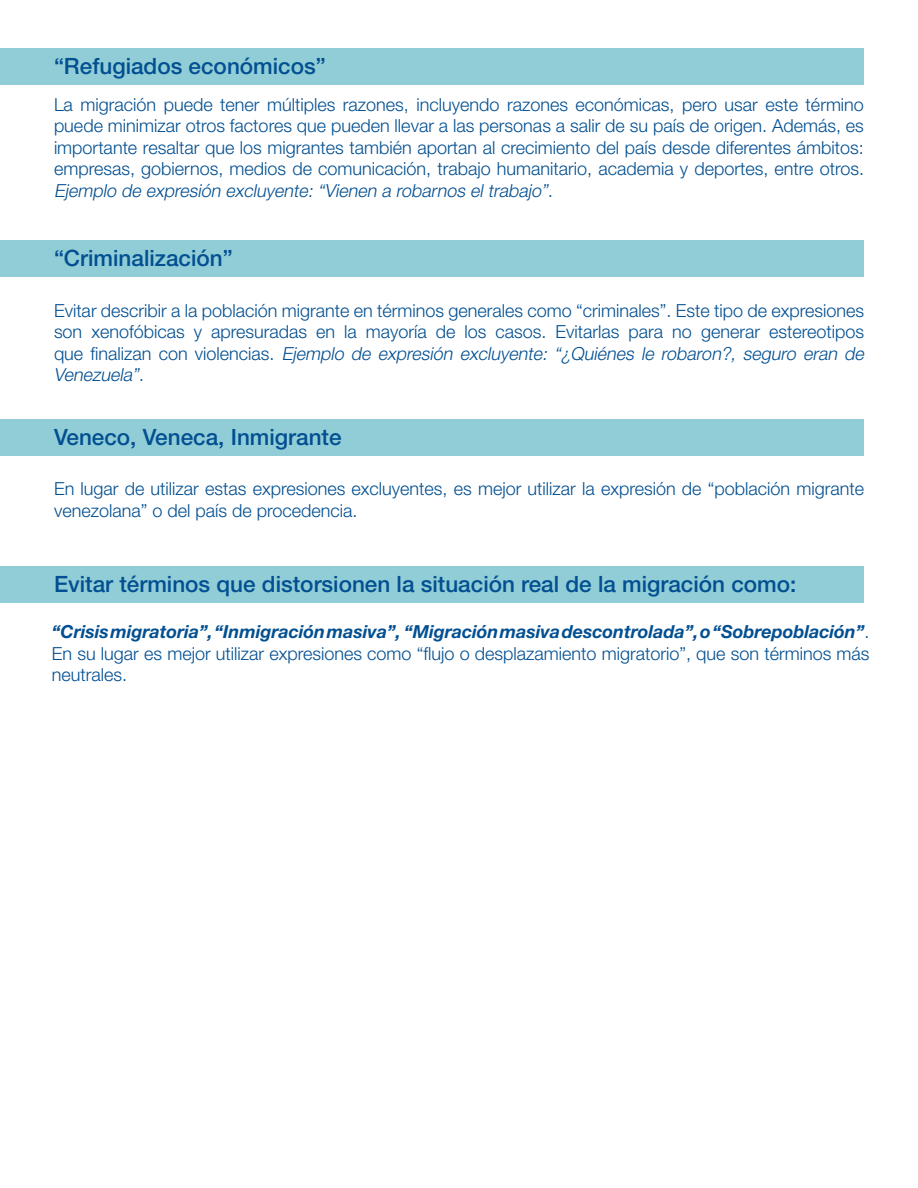
<style>
.page{position:relative;width:918px;height:1188px;background:#fff}
.page>*{position:absolute;margin:0;border:0;box-sizing:border-box;transform-origin:0 0}
.t1{font:500 22.5px "Helvetica Neue LT Std";color:#024f91}
.t2{font:300 18px/21.6px "Helvetica Neue LT Std";color:#024f91;text-align:justify}
.t3{font:italic 300 18px "Helvetica Neue LT Std";color:#024f91}
.s1{font-style:italic}
.s2{font-weight:700;font-style:italic}
</style>
<div class="page">
<div style="left:0;top:48px;width:864px;height:37px;background:#91cdd7"></div>
<div style="left:0;top:240px;width:864px;height:37px;background:#91cdd7"></div>
<div style="left:0;top:419px;width:864px;height:36px;background:#91cdd7"></div>
<div style="left:0;top:566px;width:864px;height:37px;background:#91cdd7"></div>
<p class="t1" style="left:54px;top:52px;width:273px">“Refugiados económicos”</p>
<p class="t2" style="left:54px;top:93px;width:812px">La migración puede tener múltiples razones, incluyendo razones económicas, pero usar este término puede minimizar otros factores que pueden llevar a las personas a salir de su país de origen. Además, es importante resaltar que los migrantes también aportan al crecimiento del país desde diferentes ámbitos: empresas, gobiernos, medios de comunicación, trabajo humanitario, academia y deportes, entre otros.</p>
<p class="t3" style="left:54px;top:180px;width:504px">Ejemplo de expresión excluyente: “Vienen a robarnos el trabajo”.</p>
<p class="t1" style="left:54px;top:245px;width:180px">“Criminalización”</p>
<p class="t2" style="left:54px;top:299px;width:815px;text-align:left">Evitar describir a la población migrante en términos generales como “criminales”. Este tipo de expresiones son xenofóbicas y apresuradas en la mayoría de los casos. Evitarlas para no generar estereotipos q u e fi n a l i z a n c o n v i o l e n c i a s . <span class="s1">Ejemplo de expresión excluyente: “¿Quiénes le robaron?, seguro eran de Venezuela”.</span></p>
<p class="t1" style="left:54px;top:423px;width:289px">Veneco, Veneca, Inmigrante</p>
<p class="t2" style="left:54px;top:478px;width:812px">En lugar de utilizar estas expresiones excluyentes, es mejor utilizar la expresión de “población migrante venezolana” o del país de procedencia.</p>
<p class="t1" style="left:54px;top:570px;width:744px">Evitar términos que distorsionen la situación real de la migración como:</p>
<p class="t2" style="left:52px;top:621px;width:819px"><span class="s2">“Crisis migratoria”, “Inmigración masiva”, “Migración masiva descontrolada”, o “Sobrepoblación”</span>.<br>En su lugar es mejor utilizar expresiones como “flujo o desplazamiento migratorio”, que son términos más neutrales.</p>
</div>
